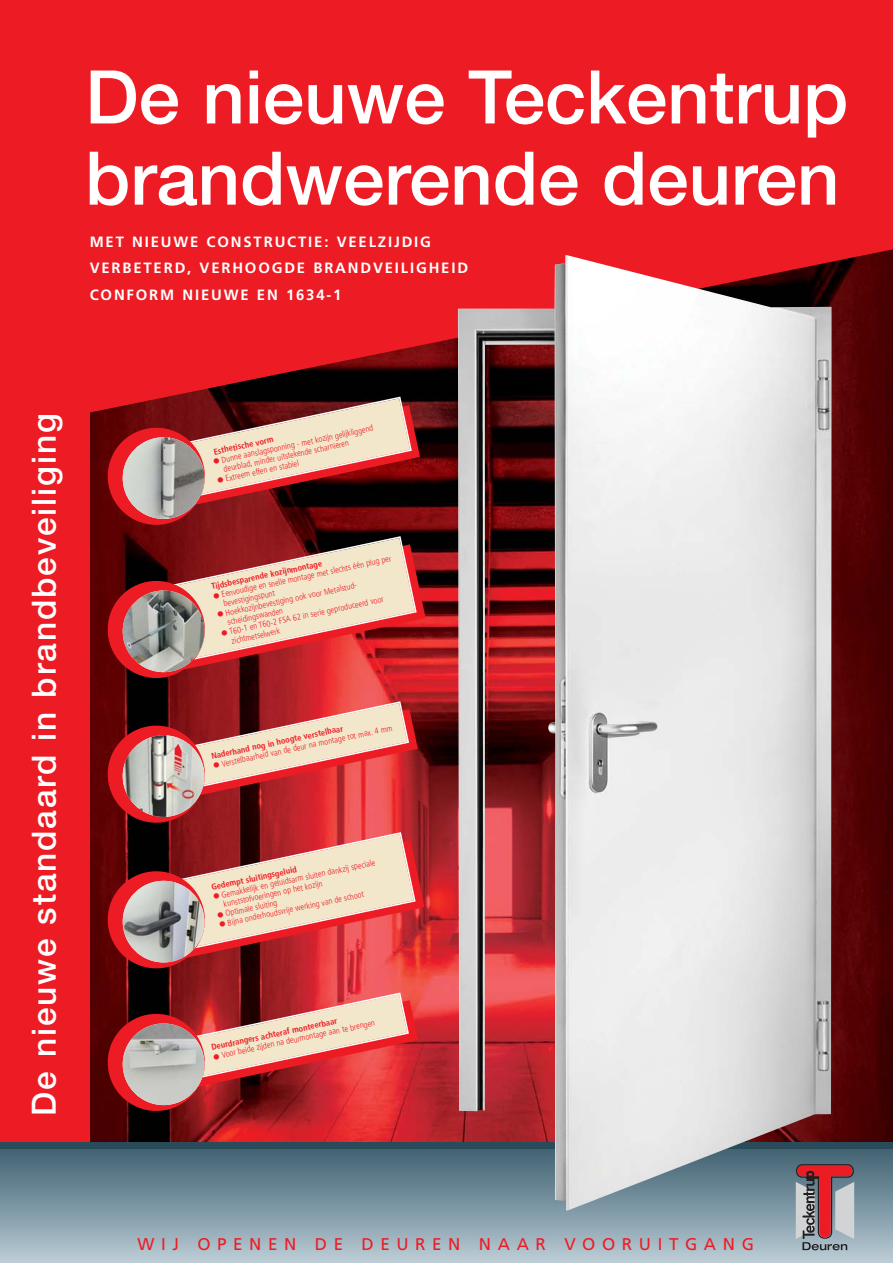
<style>
.page{position:relative;width:893px;height:1263px;background:#fff}
.page>*{position:absolute;margin:0;border:0;box-sizing:border-box;transform-origin:0 0}
.t1{font:500 74.1px/81.2px "Helvetica Neue";color:#fff}
.t2{font:500 33.45px "Helvetica Neue";letter-spacing:.055em;color:#fff}
.t3{font:16.95px "Frutiger";letter-spacing:.39em;color:#ed1c24}
.t4{font:700 14.85px/26.2px "Frutiger";letter-spacing:.12em;color:#fff}
.t5{font:300 condensed 8.55px/9.6px "Frutiger";color:#ed1c24}
.t6{font:700 condensed 8.55px "Frutiger";color:#ed1c24}
</style>
<div class="page">
<img style="left:90px;top:415px;width:802px;height:727px">
<svg style="left:90px;top:233px;width:802px;height:182px;background:#c3161c"></svg>
<div style="left:0;top:0;width:90px;height:1142px;background:#ed1c24"></div>
<div style="left:87px;top:0;width:805px;height:233px;background:#ed1c24"></div>
<div style="left:0;top:1144px;width:892px;height:119px;background:linear-gradient(to bottom,#395b6b,#bbccd6)"></div>
<div style="left:0;top:1142px;width:892px;height:6px;background:#2a4b5a"></div>
<img style="left:458px;top:255px;width:373px;height:955px">
<svg style="left:103px;top:535px;width:322px;height:148px;background:#ba6961"></svg>
<img style="left:123px;top:591px;width:81px;height:81px;border-radius:50%">
<svg style="left:103px;top:396px;width:317px;height:133px;background:#9a514b"></svg>
<img style="left:123px;top:437px;width:81px;height:82px;border-radius:50%">
<svg style="left:103px;top:700px;width:321px;height:273px;background:#bd635e"></svg>
<img style="left:123px;top:735px;width:81px;height:82px;border-radius:50%">
<svg style="left:103px;top:992px;width:315px;height:123px;background:#bd5350"></svg>
<img style="left:123px;top:1023px;width:81px;height:82px;border-radius:50%">
<svg style="left:793px;top:1164px;width:63px;height:86px;background:#a47d84"></svg>
<h1 class="t1" style="left:85px;top:63px;width:764px">De nieuwe Teckentrup brandwerende deuren</h1>
<h3 class="t4" style="left:90px;top:230px;width:380px">MET NIEUWE CONSTRUCTIE: VEELZIJDIG<br>VERBETERD, VERHOOGDE BRANDVEILIGHEID<br>CONFORM NIEUWE EN 1634-1</h3>
<h2 class="t2" style="left:32px;top:1116px;width:704px;rotate:-90deg">De nieuwe standaard in brandbeveiliging</h2>
<p class="t5" style="left:221px;top:456px;width:156px;text-indent:-8px;rotate:-12deg">● Dunne aanslagsponning - met kozijn gelijkliggend deurblad, minder uitstekende scharnieren</p>
<p class="t6" style="left:213px;top:448px;width:62px;rotate:-12deg">Esthetische vorm</p>
<p class="t5" style="left:216px;top:476px;width:85px;rotate:-12deg">● Extreem effen en stabiel</p>
<p class="t5" style="left:221px;top:590px;width:175px;text-indent:-8px;rotate:-12deg">● Eenvoudige en snelle montage met slechts één plug per bevestigingspunt</p>
<p class="t6" style="left:211px;top:583px;width:114px;rotate:-12deg">Tijdsbesparende kozijnmontage</p>
<p class="t5" style="left:225px;top:609px;width:137px;text-indent:-8px;rotate:-12deg">● Hoekkozijnbevestiging ook voor Metalstud&shy;scheidingswanden</p>
<p class="t5" style="left:229px;top:627px;width:159px;text-indent:-8px;rotate:-12deg">● T60-1 en T60-2 FSA 62 in serie geproduceerd voor zichtmetselwerk</p>
<p class="t5" style="left:212px;top:761px;width:184px;rotate:-12deg">● Verstelbaarheid van de deur na montage tot max. 4 mm</p>
<p class="t6" style="left:211px;top:753px;width:136px;rotate:-12deg">Naderhand nog in hoogte verstelbaar</p>
<p class="t5" style="left:221px;top:891px;width:158px;text-indent:-8px;rotate:-12deg">● Gemakkelijk en geluidsarm sluiten dankzij speciale kunststofvoeringen op het kozijn</p>
<p class="t6" style="left:211px;top:884px;width:89px;rotate:-12deg">Gedempt sluitingsgeluid</p>
<p class="t5" style="left:218px;top:920px;width:149px;rotate:-12deg">● Bijna onderhoudsvrije werking van de schoot</p>
<p class="t5" style="left:216px;top:911px;width:63px;rotate:-12deg">● Optimale sluiting</p>
<p class="t6" style="left:211px;top:1044px;width:130px;rotate:-12deg">Deurdrangers achteraf monteerbaar</p>
<p class="t5" style="left:212px;top:1053px;width:166px;rotate:-12deg">● Voor beide zijden na deurmontage aan te brengen</p>
<h3 class="t3" style="left:137px;top:1237px;width:618px">WIJ OPENEN DE DEUREN NAAR VOORUITGANG</h3>
</div>
